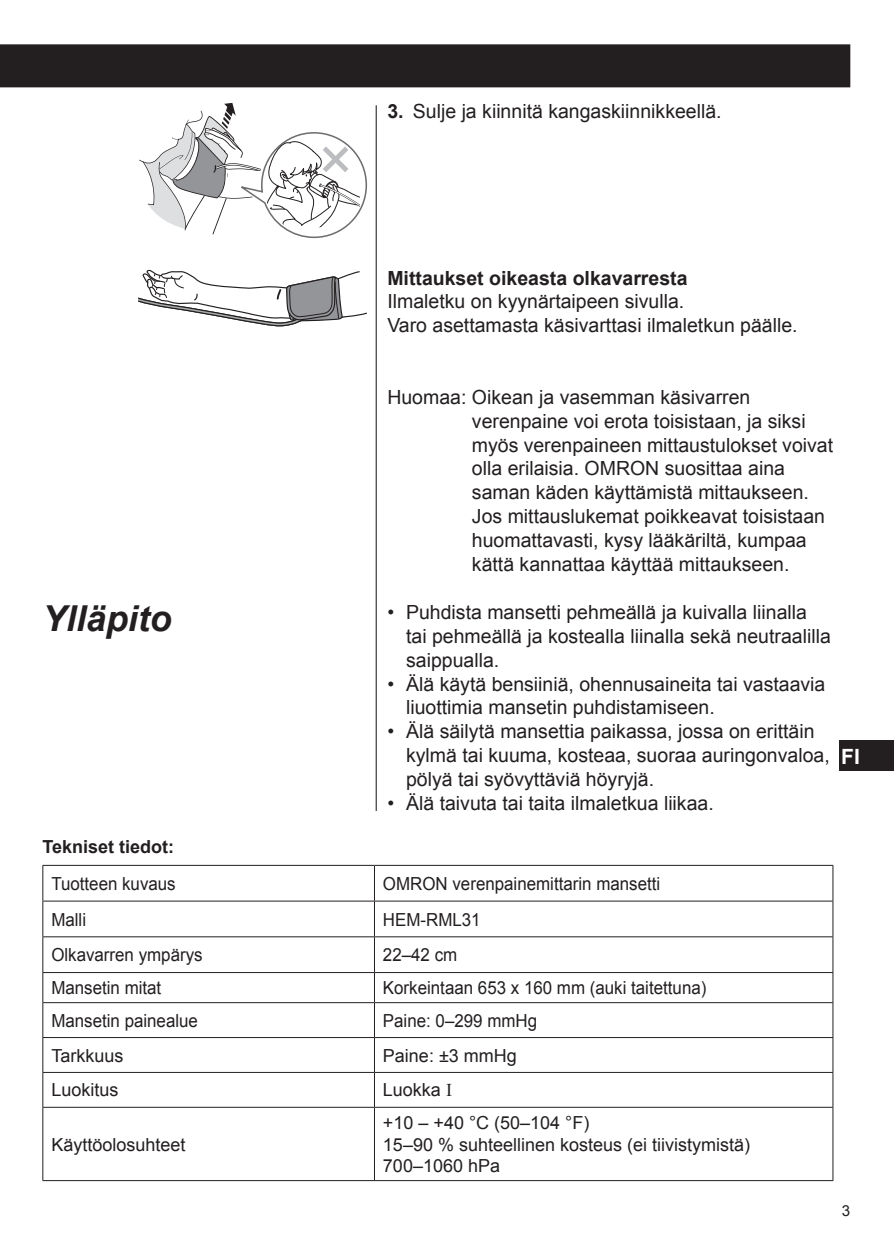
<style>
.page{position:relative;width:894px;height:1260px;background:#fff}
.page>*{position:absolute;margin:0;border:0;box-sizing:border-box;transform-origin:0 0}
.t1{font:italic 700 35.7px "Arial";color:#231f20}
.t2{font:700 21px "Arial";color:#fff}
.t3{font:19.5px/23.7px "Arial";color:#231f20}
.t4{font:700 19.5px "Arial";color:#231f20}
.t5{font:18px "Arial";color:#231f20;scale:.94 1}
.t6{font:18px/21.6px "Arial";color:#231f20}
.t7{font:700 18px "Arial";color:#231f20}
.t8{font:15.3px "Arial";color:#231f20}
.s1{font-weight:700}
.s2{font-family:"Times New Roman"}
</style>
<div class="page">
<div style="left:839px;top:741px;width:55px;height:30px;background:#231f20"></div>
<hr style="left:376px;top:105px;width:1px;height:706px;background:#231f20">
<hr style="left:42px;top:865px;width:332px;height:1px;background:#231f20">
<hr style="left:42px;top:866px;width:1px;height:35px;background:#231f20">
<hr style="left:374px;top:865px;width:459px;height:1px;background:#231f20">
<hr style="left:374px;top:866px;width:1px;height:35px;background:#231f20">
<hr style="left:832px;top:866px;width:1px;height:35px;background:#231f20">
<hr style="left:42px;top:901px;width:332px;height:1px;background:#231f20">
<hr style="left:42px;top:901px;width:1px;height:35px;background:#231f20">
<hr style="left:374px;top:901px;width:459px;height:1px;background:#231f20">
<hr style="left:374px;top:901px;width:1px;height:35px;background:#231f20">
<hr style="left:832px;top:901px;width:1px;height:35px;background:#231f20">
<hr style="left:42px;top:936px;width:332px;height:1px;background:#231f20">
<hr style="left:42px;top:937px;width:1px;height:35px;background:#231f20">
<hr style="left:374px;top:936px;width:459px;height:1px;background:#231f20">
<hr style="left:374px;top:937px;width:1px;height:35px;background:#231f20">
<hr style="left:832px;top:937px;width:1px;height:35px;background:#231f20">
<hr style="left:42px;top:972px;width:332px;height:1px;background:#231f20">
<svg style="left:42px;top:973px;width:1px;height:29px"></svg>
<hr style="left:374px;top:972px;width:459px;height:1px;background:#231f20">
<svg style="left:374px;top:973px;width:1px;height:29px"></svg>
<svg style="left:832px;top:973px;width:1px;height:29px"></svg>
<hr style="left:42px;top:1002px;width:332px;height:1px;background:#231f20">
<hr style="left:42px;top:1003px;width:1px;height:34px;background:#231f20">
<hr style="left:374px;top:1002px;width:459px;height:1px;background:#231f20">
<hr style="left:374px;top:1003px;width:1px;height:34px;background:#231f20">
<hr style="left:832px;top:1003px;width:1px;height:34px;background:#231f20">
<hr style="left:42px;top:1037px;width:332px;height:1px;background:#231f20">
<hr style="left:42px;top:1038px;width:1px;height:34px;background:#231f20">
<hr style="left:374px;top:1037px;width:459px;height:1px;background:#231f20">
<hr style="left:374px;top:1038px;width:1px;height:34px;background:#231f20">
<hr style="left:832px;top:1038px;width:1px;height:34px;background:#231f20">
<hr style="left:42px;top:1072px;width:332px;height:1px;background:#231f20">
<hr style="left:42px;top:1073px;width:1px;height:34px;background:#231f20">
<hr style="left:374px;top:1072px;width:459px;height:1px;background:#231f20">
<hr style="left:374px;top:1073px;width:1px;height:34px;background:#231f20">
<hr style="left:832px;top:1073px;width:1px;height:34px;background:#231f20">
<hr style="left:42px;top:1107px;width:332px;height:1px;background:#231f20">
<hr style="left:42px;top:1108px;width:1px;height:72px;background:#231f20">
<hr style="left:374px;top:1107px;width:459px;height:1px;background:#231f20">
<hr style="left:374px;top:1108px;width:1px;height:72px;background:#231f20">
<hr style="left:832px;top:1108px;width:1px;height:72px;background:#231f20">
<hr style="left:42px;top:1180px;width:791px;height:1px;background:#231f20">
<div style="left:0;top:44px;width:850px;height:43px;background:#231f20"></div>
<svg style="left:139px;top:102px;width:228px;height:136px"></svg>
<svg style="left:138px;top:269px;width:229px;height:57px"></svg>
<p class="t3" style="left:387px;top:99px;width:336px"><span class="s1">3.</span> Sulje ja kiinnitä kangaskiinnikkeellä.</p>
<p class="t4" style="left:387px;top:267px;width:302px">Mittaukset oikeasta olkavarresta</p>
<p class="t3" style="left:387px;top:290px;width:412px">Ilmaletku on kyynärtaipeen sivulla.<br>Varo asettamasta käsivarttasi ilmaletkun päälle.</p>
<h1 class="t1" style="left:42px;top:599px;width:131px">Ylläpito</h1>
<p class="t3" style="left:472px;top:385px;width:363px;text-indent:-85px">Huomaa: Oikean ja vasemman käsivarren verenpaine voi erota toisistaan, ja siksi myös verenpaineen mittaustulokset voivat olla erilaisia. OMRON suosittaa aina saman käden käyttämistä mittaukseen.<br>Jos mittauslukemat poikkeavat toisistaan huomattavasti, kysy lääkäriltä, kumpaa kättä kannattaa käyttää mittaukseen.</p>
<p class="t3" style="left:406px;top:600px;width:426px;text-indent:-19px">• Puhdista mansetti pehmeällä ja kuivalla liinalla tai pehmeällä ja kostealla liinalla sekä neutraalilla saippualla.</p>
<p class="t3" style="left:406px;top:672px;width:421px;text-indent:-19px">• Älä käytä bensiiniä, ohennusaineita tai vastaavia liuottimia mansetin puhdistamiseen.</p>
<p class="t3" style="left:406px;top:720px;width:425px;text-indent:-19px">• Älä säilytä mansettia paikassa, jossa on erittäin kylmä tai kuuma, kosteaa, suoraa auringonvaloa, pölyä tai syövyttäviä höyryjä.</p>
<p class="t3" style="left:387px;top:791px;width:328px">• Älä taivuta tai taita ilmaletkua liikaa.</p>
<p class="t2" style="left:841px;top:745px;width:20px">FI</p>
<p class="t7" style="left:42px;top:837px;width:133px">Tekniset tiedot:</p>
<p class="t5" style="left:51px;top:874px;width:134px">Tuotteen kuvaus</p>
<p class="t5" style="left:383px;top:874px;width:297px">OMRON verenpainemittarin mansetti</p>
<p class="t5" style="left:51px;top:909px;width:38px">Malli</p>
<p class="t5" style="left:383px;top:909px;width:105px">HEM-RML31</p>
<p class="t5" style="left:51px;top:945px;width:163px">Olkavarren ympärys</p>
<p class="t5" style="left:383px;top:945px;width:81px">22–42 cm</p>
<p class="t5" style="left:51px;top:978px;width:119px">Mansetin mitat</p>
<p class="t5" style="left:383px;top:978px;width:346px">Korkeintaan 653 x 160 mm (auki taitettuna)</p>
<p class="t5" style="left:51px;top:1010px;width:158px">Mansetin painealue</p>
<p class="t5" style="left:383px;top:1010px;width:166px">Paine: 0–299 mmHg</p>
<p class="t6" style="left:51px;top:1044px;width:74px">Tarkkuus</p>
<p class="t6" style="left:383px;top:1044px;width:135px">Paine: ±3 mmHg</p>
<p class="t6" style="left:51px;top:1079px;width:69px">Luokitus</p>
<p class="t6" style="left:383px;top:1079px;width:71px">Luokka <span class="s2">I</span></p>
<p class="t6" style="left:51px;top:1133px;width:136px">Käyttöolosuhteet</p>
<p class="t6" style="left:383px;top:1112px;width:369px">+10 – +40 °C (50–104 °F)<br>15–90 % suhteellinen kosteus (ei tiivistymistä)<br>700–1060 hPa</p>
<p class="t8" style="left:842px;top:1202px;width:10px">3</p>
</div>
